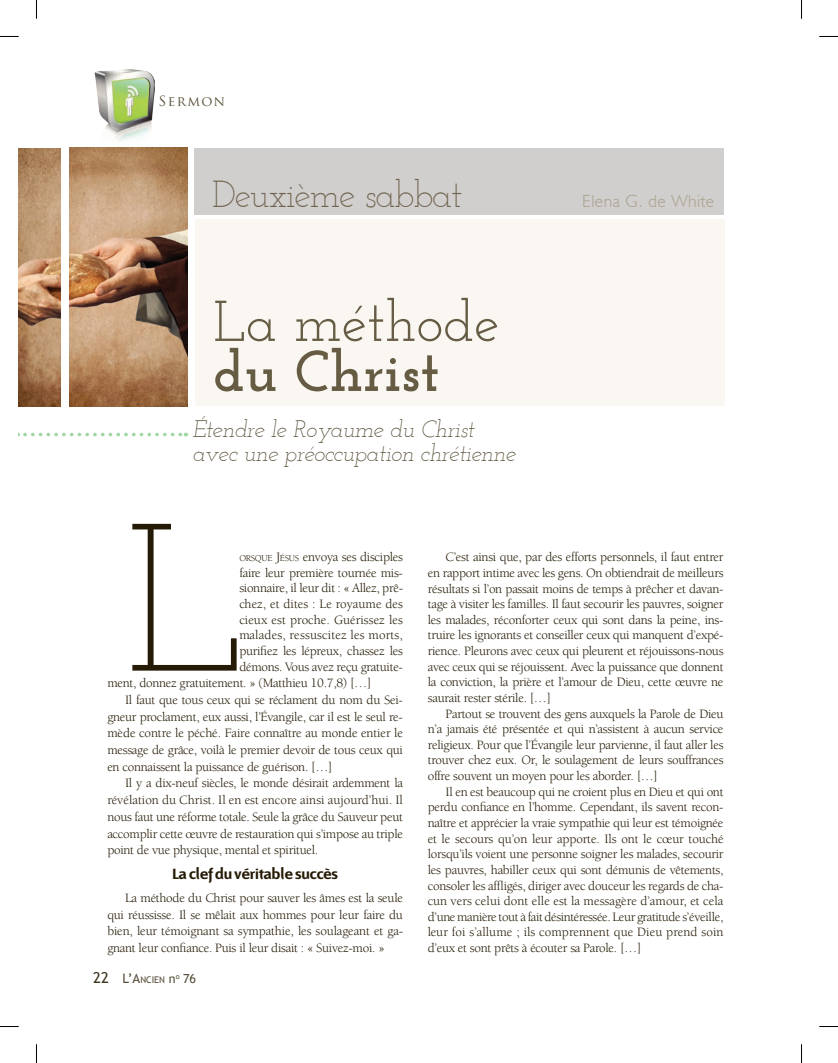
<style>
.page{position:relative;width:838px;height:1063px;background:#fff}
.page>*{position:absolute;margin:0;border:0;box-sizing:border-box;transform-origin:0 0}
.t1{font:300 209.75px "Josefin Slab";color:#251a05}
.t2{font:57.5px "Josefin Slab";color:#665c44}
.t3{font:700 57.5px "Josefin Slab";color:#665c44}
.t4{font:300 37.5px "Josefin Slab";letter-spacing:-.03em;color:#6f654e}
.t5{font:italic 300 23.75px/23.8px "Josefin Slab";letter-spacing:-.02em;color:#5a5039}
.t6{font:300 17.5px "Humanist 521 BT";letter-spacing:.03em;color:#aaa28e}
.t7{font:16.25px "Fontana Negra";letter-spacing:-.02em;color:#251a05}
.t8{font:13.75px "Trajan Pro";letter-spacing:.1em;color:#5d533c}
.t9{font:13.12px/15.6px "Berkeley";letter-spacing:-.02em;color:#251a05;text-align:justify}
.t10{font:13.12px "Berkeley";color:#251a05}
.t11{font:13.12px "Berkeley";letter-spacing:.01em;color:#251a05}
.t12{font:9.12px "Trebuchet MS";color:#433922}
.s1{font-size:9.12px}
.s2{font-style:inherit}
.s3{font-size:15px;color:#251a05}
.s4{font-size:13.12px}
.s5{font-size:12.5px}
</style>
<div class="page">
<img style="left:90px;top:69px;width:65px;height:79px">
<div style="left:194px;top:148px;width:530px;height:67px;background:#d1cece"></div>
<div style="left:196px;top:220px;width:529px;height:186px;background:#faf7f2"></div>
<img style="left:69px;top:148px;width:118px;height:258px">
<img style="left:19px;top:148px;width:42px;height:258px">
<svg style="left:19px;top:433px;width:167px;height:3px"></svg>
<svg style="left:0;top:36px;width:19px;height:1px"></svg>
<svg style="left:819px;top:36px;width:19px;height:1px"></svg>
<svg style="left:0;top:1026px;width:19px;height:1px"></svg>
<svg style="left:819px;top:1026px;width:19px;height:1px"></svg>
<svg style="left:36px;top:0;width:1px;height:19px"></svg>
<svg style="left:36px;top:1044px;width:1px;height:19px"></svg>
<svg style="left:801px;top:0;width:1px;height:19px"></svg>
<svg style="left:801px;top:1044px;width:1px;height:19px"></svg>
<p class="t8" style="left:159px;top:92px;width:68px">SERMON</p>
<h3 class="t4" style="left:212px;top:172px;width:252px">Deuxième sabbat</h3>
<h2 class="t2" style="left:213px;top:287px;width:288px">La méthode</h2>
<h2 class="t3" style="left:213px;top:337px;width:228px">du Christ</h2>
<h3 class="t5" style="left:192px;top:417px;width:325px">Étendre le Royaume du Christ avec une préoccupation chrétienne</h3>
<h3 class="t6" style="left:582px;top:190px;width:134px">Elena G. de White</h3>
<h1 class="t1" style="left:125px;top:475px;width:120px">L</h1>
<p class="t9" style="left:239px;top:550px;width:165px"><span class="s1">ORSQUE</span> <span class="s2">J</span><span class="s1">ÉSUS</span> envoya ses disciples</p>
<p class="t9" style="left:239px;top:565px;width:165px">faire leur première tournée mis-</p>
<p class="t9" style="left:239px;top:581px;width:165px">sionnaire, il leur dit : « Allez, prê-</p>
<p class="t10" style="left:239px;top:597px;width:165px">chez, et dites : Le royaume des</p>
<p class="t10" style="left:239px;top:613px;width:165px">cieux est proche. Guérissez les</p>
<p class="t11" style="left:239px;top:628px;width:165px">malades, ressuscitez les morts,</p>
<p class="t9" style="left:239px;top:643px;width:165px">purifiez les lépreux, chassez les</p>
<p class="t9" style="left:239px;top:659px;width:165px">démons. Vous avez reçu gratuite-</p>
<p class="t9" style="left:107px;top:676px;width:266px">ment, donnez gratuitement. » (Matthieu 10.7,8) […]</p>
<p class="t9" style="left:125px;top:692px;width:279px">Il faut que tous ceux qui se réclament du nom du Sei-</p>
<p class="t9" style="left:107px;top:709px;width:297px">gneur proclament, eux aussi, l’Évangile, car il est le seul re-</p>
<p class="t9" style="left:107px;top:726px;width:297px">mède contre le péché. Faire connaître au monde entier le</p>
<p class="t9" style="left:107px;top:742px;width:297px">message de grâce, voilà le premier devoir de tous ceux qui</p>
<p class="t9" style="left:107px;top:759px;width:227px">en connaissent la puissance de guérison. […]</p>
<p class="t9" style="left:125px;top:776px;width:280px">Il y a dix-neuf siècles, le monde désirait ardemment la</p>
<p class="t10" style="left:107px;top:793px;width:297px">révélation du Christ. Il en est encore ainsi aujourd’hui. Il</p>
<p class="t9" style="left:107px;top:809px;width:297px">nous faut une réforme totale. Seule la grâce du Sauveur peut</p>
<p class="t9" style="left:107px;top:826px;width:297px">accomplir cette œuvre de restauration qui s’impose au triple</p>
<p class="t9" style="left:107px;top:843px;width:212px">point de vue physique, mental et spirituel.</p>
<p class="t7" style="left:172px;top:866px;width:168px">La clef du véritable succès</p>
<p class="t9" style="left:107px;top:890px;width:297px;line-height:16.8px;text-indent:18px">La méthode du Christ pour sauver les âmes est la seule qui réussisse. Il se mêlait aux hommes pour leur faire du bien, leur témoignant sa sympathie, les soulageant et ga&shy;gnant leur confiance. Puis il leur disait : « Suivez-moi. »</p>
<p class="t12" style="left:93px;top:974px;width:104px"><span class="s3">22</span> <span class="s4">L’A</span>NCIEN <span class="s5">n</span><sup>o</sup> <span class="s5">76</span></p>
<p class="t9" style="left:428px;top:550px;width:297px;text-indent:18px">C’est ainsi que, par des efforts personnels, il faut entrer en rapport intime avec les gens. On obtiendrait de meilleurs résultats si l’on passait moins de temps à prêcher et davan&shy;tage à visiter les familles. Il faut secourir les pauvres, soigner les malades, réconforter ceux qui sont dans la peine, ins&shy;truire les ignorants et conseiller ceux qui manquent d’expé&shy;rience. Pleurons avec ceux qui pleurent et réjouissons-nous avec ceux qui se réjouissent. Avec la puissance que donnent la conviction, la prière et l’amour de Dieu, cette œuvre ne saurait rester stérile. […]</p>
<p class="t9" style="left:428px;top:706px;width:297px;text-indent:18px">Partout se trouvent des gens auxquels la Parole de Dieu n’a jamais été présentée et qui n’assistent à aucun service religieux. Pour que l’Évangile leur parvienne, il faut aller les trouver chez eux. Or, le soulagement de leurs souffrances offre souvent un moyen pour les aborder. […]</p>
<p class="t9" style="left:428px;top:784px;width:297px;text-indent:18px">Il en est beaucoup qui ne croient plus en Dieu et qui ont perdu confiance en l’homme. Cependant, ils savent recon&shy;naître et apprécier la vraie sympathie qui leur est témoignée et le secours qu’on leur apporte. Ils ont le cœur touché lorsqu’ils voient une personne soigner les malades, secourir les pauvres, habiller ceux qui sont démunis de vêtements, consoler les affligés, diriger avec douceur les regards de cha&shy;cun vers celui dont elle est la messagère d’amour, et cela d’une manière tout à fait désintéressée. Leur gratitude s’éveille, leur foi s’allume ; ils comprennent que Dieu prend soin d’eux et sont prêts à écouter sa Parole. […]</p>
</div>
